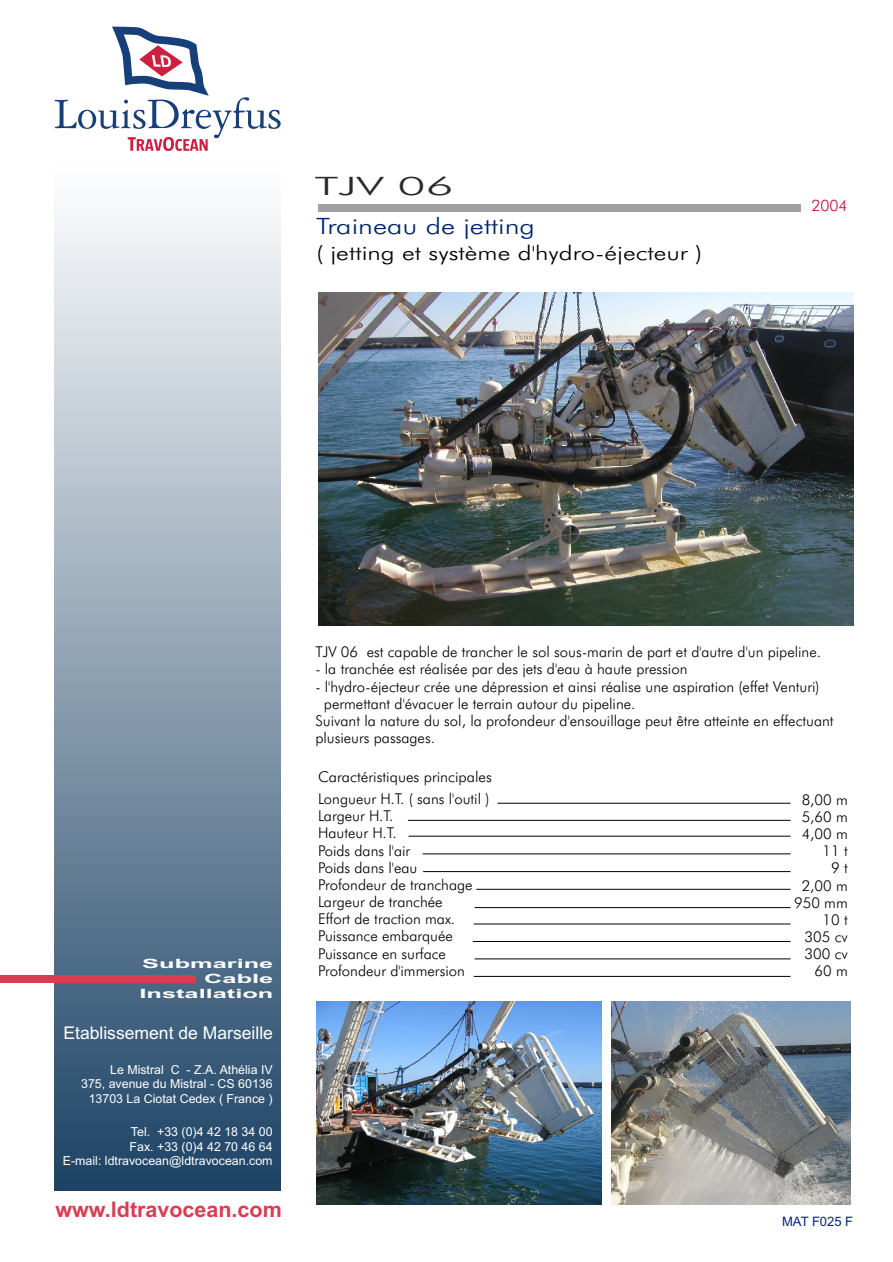
<style>
.page{position:relative;width:893px;height:1262px;background:#fff}
.page>*{position:absolute;margin:0;border:0;box-sizing:border-box;transform-origin:0 0}
.t1{font:300 25.35px "Futura BT";color:#2b2929;scale:1.92 1}
.t2{font:300 22.5px "Futura BT";color:#002469;scale:1.26 1}
.t3{font:700 21.45px "Arial";color:#d93d52}
.t4{font:300 20.25px "Futura BT";color:#000;scale:1.26 1}
.t5{font:17.55px "Arial";color:#fff}
.t6{font:300 15.75px "Futura BT";color:#c20a38}
.t7{font:300 15px/17.1px "Futura BT";color:#000}
.t8{font:13.05px "Arial";color:#052980}
.t9{font:700 12.75px/14.7px "Arial";color:#fff;text-align:right;scale:1.99 1}
.t10{font:12.45px/14.2px "Arial";color:#fff;text-align:right}
</style>
<div class="page">
<div style="left:318px;top:205px;width:483px;height:7px;background:#a1a1a1"></div>
<hr style="left:497px;top:803px;width:293px;height:1px;background:#000">
<hr style="left:408px;top:820px;width:382px;height:1px;background:#000">
<hr style="left:408px;top:836px;width:382px;height:1px;background:#000">
<hr style="left:422px;top:853px;width:368px;height:1px;background:#000">
<hr style="left:423px;top:871px;width:367px;height:1px;background:#000">
<hr style="left:476px;top:889px;width:314px;height:1px;background:#000">
<hr style="left:474px;top:907px;width:316px;height:1px;background:#000">
<img style="left:318px;top:293px;width:535px;height:333px">
<hr style="left:473px;top:923px;width:317px;height:1px;background:#000">
<hr style="left:473px;top:941px;width:317px;height:1px;background:#000">
<hr style="left:474px;top:958px;width:316px;height:1px;background:#000">
<img style="left:317px;top:1001px;width:284px;height:203px">
<img style="left:611px;top:1001px;width:239px;height:203px">
<hr style="left:473px;top:976px;width:317px;height:1px;background:#000">
<img style="left:55px;top:210px;width:226px;height:980px">
<div style="left:0;top:975px;width:195px;height:7px;background:#d93d52"></div>
<svg style="left:55px;top:27px;width:226px;height:124px"></svg>
<h1 class="t1" style="left:314px;top:175px;width:74px">TJV 06</h1>
<h2 class="t2" style="left:316px;top:217px;width:175px">Traineau de jetting</h2>
<h3 class="t4" style="left:316px;top:244px;width:308px">( jetting et système d'hydro-éjecteur )</h3>
<p class="t6" style="left:811px;top:199px;width:38px">2004</p>
<p class="t9" style="left:139px;top:957px;width:69px">Submarine<br>Cable<br>Installation</p>
<p class="t5" style="left:63px;top:1026px;width:211px">Etablissement de Marseille</p>
<p class="t10" style="left:81px;top:1063px;width:193px">Le Mistral C - Z.A. Athélia IV<br>375, avenue du Mistral - CS 60136<br>13703 La Ciotat Cedex ( France )</p>
<p class="t10" style="left:63px;top:1125px;width:211px">Tel. +33 (0)4 42 18 34 00<br>Fax. +33 (0)4 42 70 46 64<br>E-mail: ldtravocean@ldtravocean.com</p>
<h3 class="t3" style="left:55px;top:1201px;width:228px">www.ldtravocean.com</h3>
<p class="t7" style="left:315px;top:645px;width:507px">TJV 06 est capable de trancher le sol sous-marin de part et d'autre d'un pipeline.</p>
<p class="t7" style="left:315px;top:662px;width:373px">- la tranchée est réalisée par des jets d'eau à haute pression</p>
<p class="t7" style="left:315px;top:679px;width:505px">- l'hydro-éjecteur crée une dépression et ainsi réalise une aspiration (effet Venturi)</p>
<p class="t7" style="left:324px;top:696px;width:313px">permettant d'évacuer le terrain autour du pipeline.</p>
<p class="t7" style="left:315px;top:713px;width:519px">Suivant la nature du sol, la profondeur d'ensouillage peut être atteinte en effectuant</p>
<p class="t7" style="left:315px;top:730px;width:121px">plusieurs passages.</p>
<p class="t7" style="left:318px;top:769px;width:175px">Caractéristiques principales</p>
<p class="t7" style="left:318px;top:791px;width:173px">Longueur H.T. ( sans l'outil )<br>Largeur H.T.<br>Hauteur H.T.<br>Poids dans l'air<br>Poids dans l'eau<br>Profondeur de tranchage<br>Largeur de tranchée<br>Effort de traction max.<br>Puissance embarquée<br>Puissance en surface<br>Profondeur d'immersion</p>
<p class="t7" style="left:794px;top:792px;width:55px;text-align:right">8,00 m<br>5,60 m<br>4,00 m<br>11 t<br>9 t<br>2,00 m<br>950 mm<br>10 t<br>305 cv<br>300 cv<br>60 m</p>
<p class="t8" style="left:782px;top:1216px;width:73px">MAT F025 F</p>
</div>
